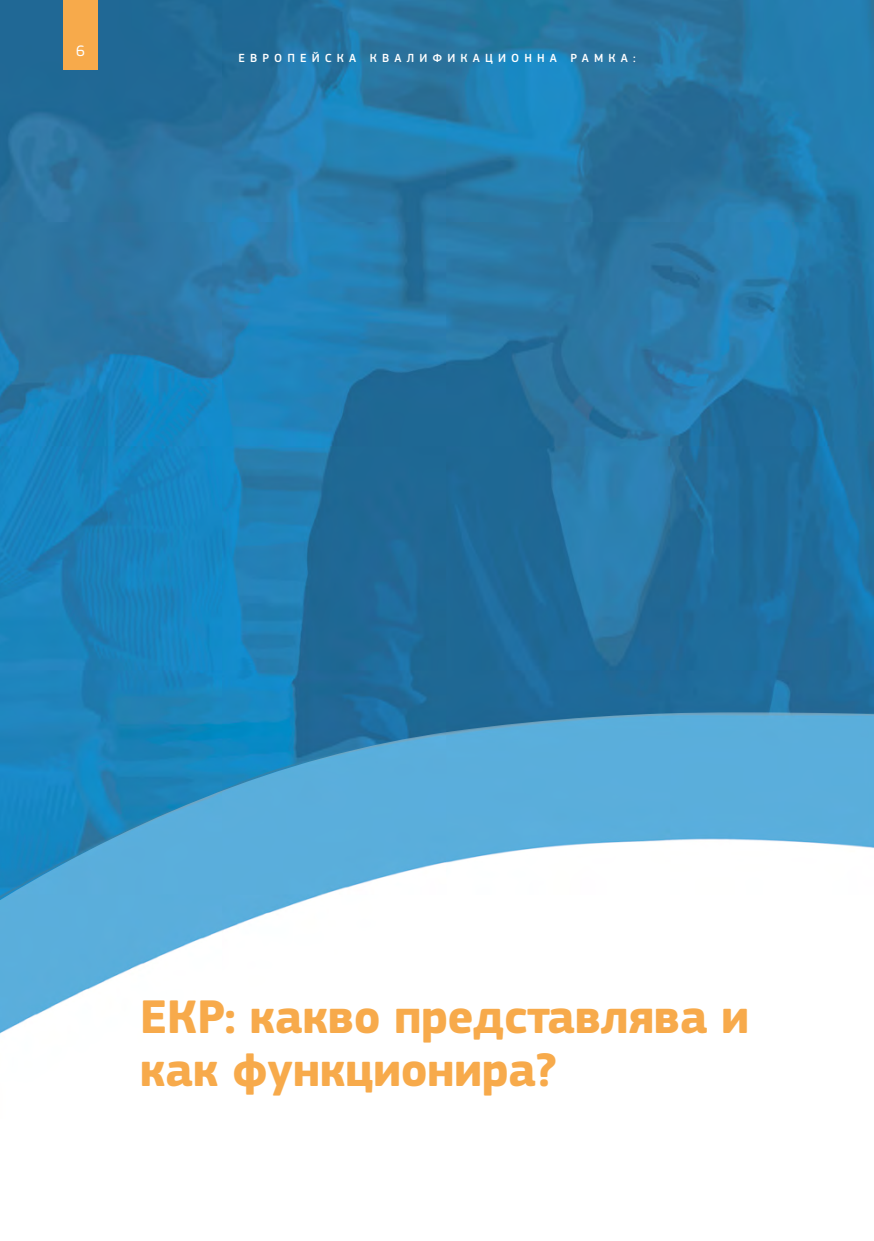
<style>
.page{position:relative;width:874px;height:1241px;background:#fff}
.page>*{position:absolute;margin:0;border:0;box-sizing:border-box;transform-origin:0 0}
.Chapter_titles{font:700 49px/52.5px "EC Square Sans Pro";letter-spacing:-.01em;color:#f7aa4b}
.Folio{font:15.75px "EC Square Sans Pro";color:#fff}
.t1{font:500 12.25px "EC Square Sans Pro";letter-spacing:.475em;color:#fff}
</style>
<div class="page">
<img style="left:0;top:0;width:873px;height:712px">
<svg style="left:0;top:712px;width:873px;height:322px"></svg>
<div style="left:63px;top:0;width:35px;height:69px;background:#f7aa4b"></div>
<p class="Folio" style="left:76px;top:41px;width:10px">6</p>
<p class="t1" style="left:238px;top:51px;width:59px">Евр опе</p>
<p class="t1" style="left:311px;top:51px;width:69px">йскакв</p>
<p class="t1" style="left:394px;top:51px;width:243px">алификационна рамка:</p>
<h3 class="Chapter_titles" style="left:140px;top:992px;width:610px">ЕКР: какво представлява и как функционира?</h3>
</div>
